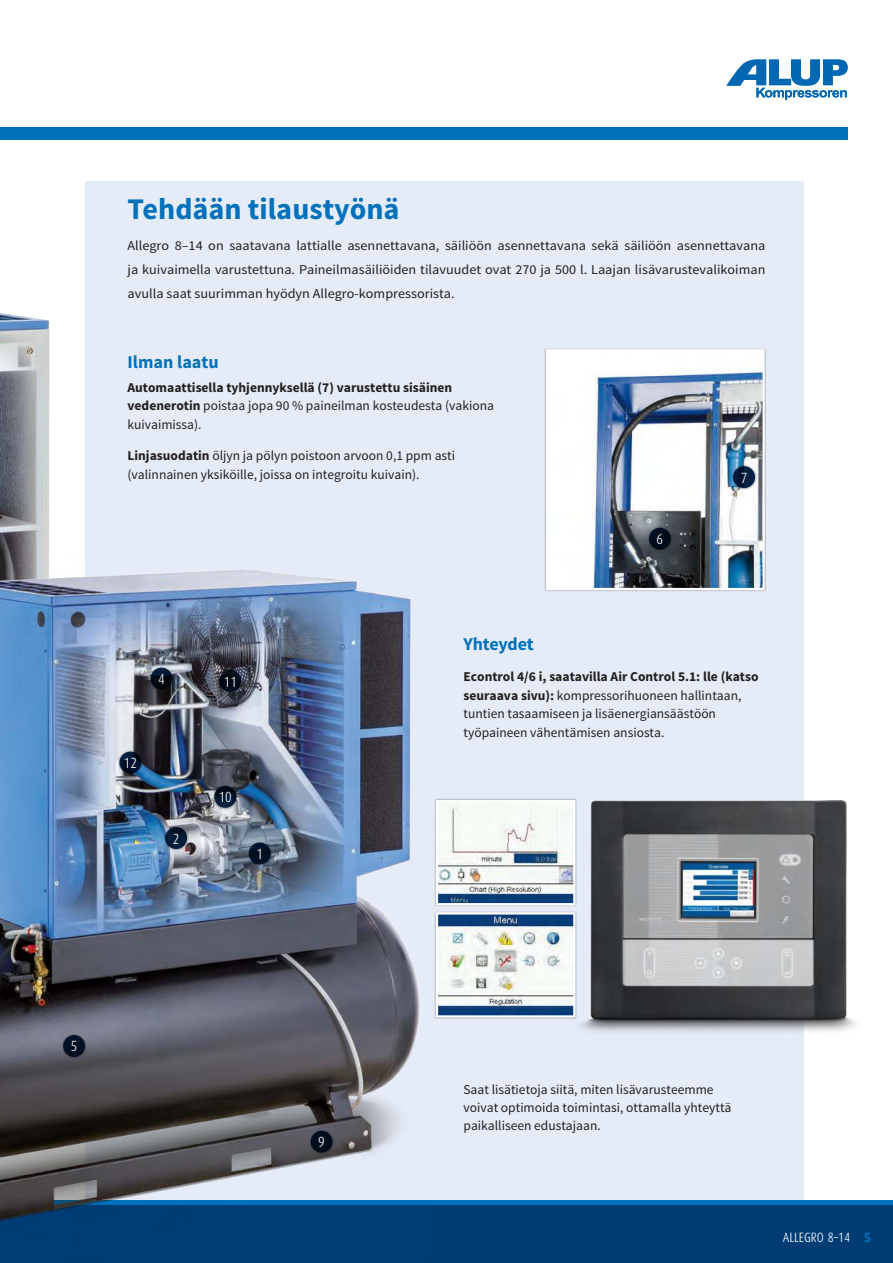
<style>
.page{position:relative;width:893px;height:1263px;background:#fff}
.page>*{position:absolute;margin:0;border:0;box-sizing:border-box;transform-origin:0 0}
.t1{font:700 30px "Source Sans Pro";color:#0071bb}
.t2{font:700 18px "Source Sans Pro";color:#0071bb}
.t3{font:300 14.7px "Dax Condensed";color:#fff}
.t4{font:13.5px/18.5px "Source Sans Pro";color:#221f1f}
.t5{font:13.5px/24px "Source Sans Pro";color:#221f1f;text-align:justify;scale:1.05 1}
.t6{font:700 13.5px/18.8px "Source Sans Pro";color:#221f1f}
.t7{font:300 13.5px "Dax Condensed";color:#fff}
.s1{font-weight:400}
.s2{font-weight:700}
.s3{font-family:"Dax";font-weight:700;color:#0071bb}
</style>
<div class="page">
<div style="left:85px;top:181px;width:719px;height:1027px;background:#e6ecf7"></div>
<div style="left:0;top:128px;width:848px;height:12px;background:#0071bb"></div>
<div style="left:0;top:1202px;width:893px;height:61px;background:#003c74"></div>
<div style="left:0;top:1200px;width:893px;height:5px;background:#0071bb"></div>
<img style="left:580px;top:800px;width:277px;height:232px">
<img style="left:0;top:313px;width:50px;height:234px">
<img style="left:0;top:547px;width:420px;height:675px">
<div style="left:544px;top:348px;width:222px;height:243px;background:#bdc1ca"></div>
<img style="left:549px;top:352px;width:213px;height:235px">
<div style="left:546px;top:349px;width:219px;height:241px;border:2px solid #fff"></div>
<div style="left:434px;top:911px;width:143px;height:108px;background:#221f1f;opacity:.33"></div>
<img style="left:439px;top:915px;width:133px;height:99px">
<div style="left:436px;top:912px;width:139px;height:105px;border:2px solid #fff"></div>
<div style="left:434px;top:798px;width:143px;height:108px;background:#221f1f;opacity:.33"></div>
<img style="left:439px;top:803px;width:133px;height:99px">
<div style="left:436px;top:800px;width:139px;height:105px;border:2px solid #fff"></div>
<div style="left:61px;top:1033px;width:26px;height:26px;background:#221f1f;opacity:.5"></div>
<div style="left:63px;top:1035px;width:22px;height:22px;background:#001124;border-radius:50%"></div>
<div style="left:309px;top:1129px;width:26px;height:26px;background:#221f1f;opacity:.5"></div>
<div style="left:311px;top:1131px;width:21px;height:21px;background:#000d1c;border-radius:50%"></div>
<div style="left:247px;top:841px;width:26px;height:26px;background:#221f1f;opacity:.5"></div>
<svg style="left:249px;top:842px;width:22px;height:22px"></svg>
<div style="left:163px;top:825px;width:26px;height:26px;background:#221f1f;opacity:.5"></div>
<svg style="left:165px;top:827px;width:22px;height:22px"></svg>
<div style="left:212px;top:784px;width:26px;height:26px;background:#221f1f;opacity:.5"></div>
<svg style="left:214px;top:786px;width:22px;height:22px"></svg>
<div style="left:118px;top:750px;width:26px;height:26px;background:#221f1f;opacity:.5"></div>
<svg style="left:119px;top:751px;width:22px;height:22px"></svg>
<div style="left:149px;top:666px;width:26px;height:26px;background:#221f1f;opacity:.5"></div>
<svg style="left:151px;top:668px;width:21px;height:21px"></svg>
<div style="left:218px;top:668px;width:26px;height:26px;background:#221f1f;opacity:.5"></div>
<svg style="left:219px;top:670px;width:22px;height:22px"></svg>
<div style="left:731px;top:464px;width:26px;height:26px;background:#221f1f;opacity:.5"></div>
<svg style="left:733px;top:466px;width:22px;height:22px"></svg>
<div style="left:647px;top:526px;width:26px;height:26px;background:#221f1f;opacity:.5"></div>
<svg style="left:649px;top:528px;width:22px;height:22px"></svg>
<svg style="left:726px;top:60px;width:122px;height:40px"></svg>
<h1 class="t1" style="left:128px;top:189px;width:274px">Tehdään tilaustyönä</h1>
<p class="t5" style="left:128px;top:234px;width:609px">Allegro 8–14 on saatavana lattialle asennettavana, säiliöön asennettavana sekä säiliöön asennettavana ja kuivaimella varustettuna. Paineilmasäiliöiden tilavuudet ovat 270 ja 500 l. Laajan lisävarustevalikoiman avulla saat suurimman hyödyn Allegro-kompressorista.</p>
<h2 class="t2" style="left:128px;top:351px;width:93px">Ilman laatu</h2>
<p class="t6" style="left:128px;top:378px;width:368px">Automaattisella tyhjennyksellä (7) varustettu sisäinen vedenerotin <span class="s1">poistaa jopa 90 % paineilman kosteudesta (vakiona kuivaimissa).</span></p>
<p class="t4" style="left:128px;top:446px;width:329px;line-height:19.5px"><span class="s2">Linjasuodatin</span> öljyn ja pölyn poistoon arvoon 0,1 ppm asti (valinnainen yksiköille, joissa on integroitu kuivain).</p>
<p class="t3" style="left:656px;top:530px;width:8px">6</p>
<p class="t3" style="left:741px;top:469px;width:8px">7</p>
<p class="t3" style="left:158px;top:670px;width:8px">4</p>
<p class="t3" style="left:224px;top:673px;width:15px">11</p>
<p class="t3" style="left:124px;top:754px;width:15px">12</p>
<p class="t3" style="left:173px;top:830px;width:8px">2</p>
<p class="t3" style="left:219px;top:788px;width:15px">10</p>
<p class="t3" style="left:256px;top:845px;width:8px">1</p>
<h2 class="t2" style="left:463px;top:633px;width:72px">Yhteydet</h2>
<p class="t4" style="left:463px;top:668px;width:297px"><span class="s2">Econtrol 4/6 i, saatavilla Air Control 5.1: lle (katso seuraava sivu):</span> kompressorihuoneen hallintaan, tuntien tasaamiseen ja lisäenergiansäästöön työpaineen vähentämisen ansiosta.</p>
<p class="t3" style="left:71px;top:1038px;width:8px">5</p>
<p class="t3" style="left:318px;top:1133px;width:8px">9</p>
<p class="t4" style="left:463px;top:1081px;width:269px;line-height:18px">Saat lisätietoja siitä, miten lisävarusteemme voivat optimoida toimintasi, ottamalla yhteyttä paikalliseen edustajaan.</p>
<p class="t7" style="left:783px;top:1229px;width:90px">ALLEGRO 8–14 <span class="s3">5</span></p>
</div>
